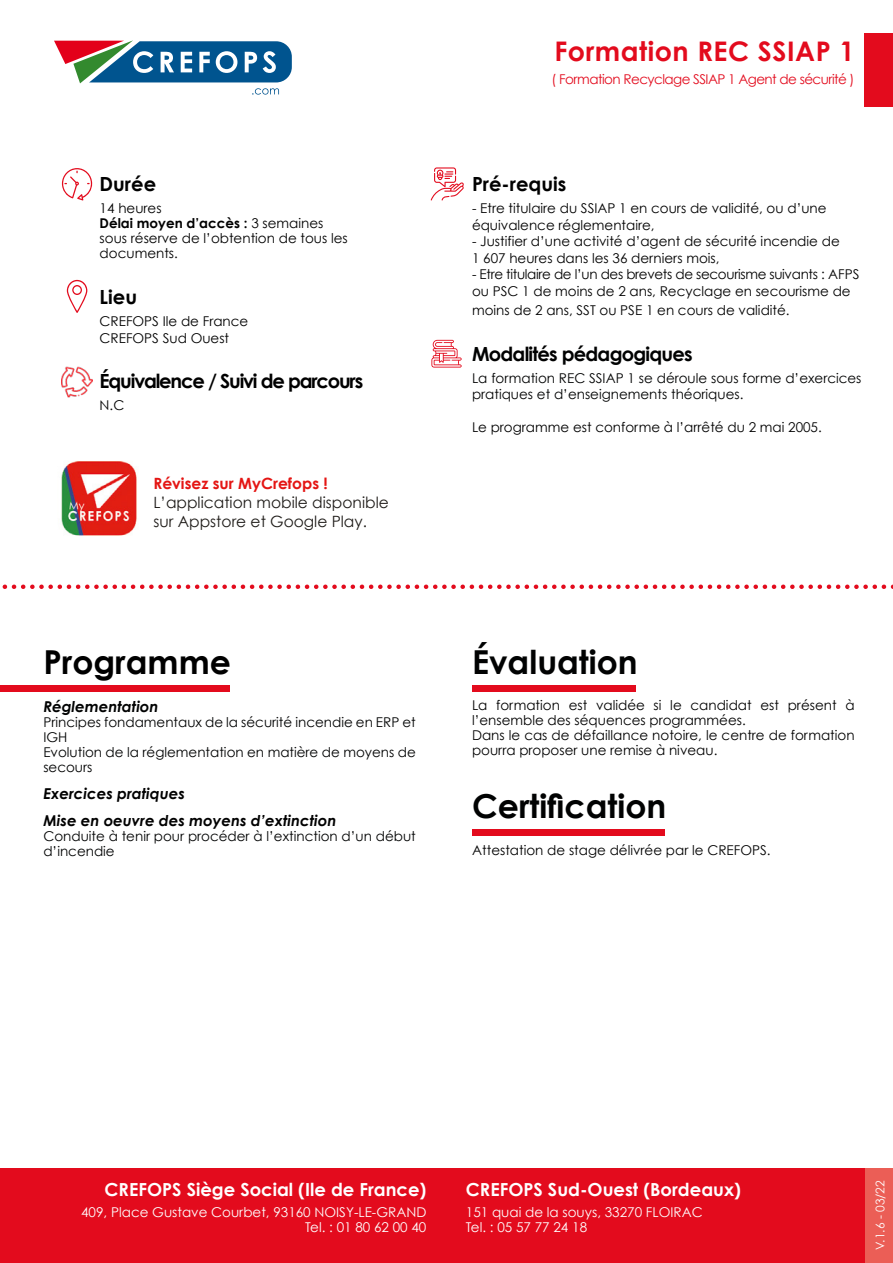
<style>
.page{position:relative;width:893px;height:1263px;background:#fff}
.page>*{position:absolute;margin:0;border:0;box-sizing:border-box;transform-origin:0 0}
.t1{font:700 33px "Century Gothic";color:#010202}
.t2{font:700 33px "Century Gothic";color:#000}
.t3{font:700 27px "Century Gothic";letter-spacing:.02em;color:#e30b1d}
.t4{font:700 19.5px "Century Gothic";letter-spacing:-.06em;color:#000}
.t5{font:700 19.5px "Century Gothic";letter-spacing:-.04em;color:#010202}
.t6{font:700 19.5px "Century Gothic";color:#000}
.t7{font:700 18px "Century Gothic";color:#fff}
.t8{font:15.6px/18.6px "Century Gothic";color:#1f1c19}
.t9{font:700 15.6px "Century Gothic";color:#e41513}
.t10{font:italic 700 15px "Century Gothic";color:#000}
.t11{font:italic 700 15px "Century Gothic";color:#010202}
.t12{font:13.5px/15px "Century Gothic";color:#000}
.t13{font:13.5px/15px "Century Gothic";color:#010202}
.t14{font:13.5px "Century Gothic";color:#fff}
.t15{font:13.5px/16.5px "Century Gothic";letter-spacing:-.025em;color:#000}
.t16{font:13.5px "Century Gothic";letter-spacing:-.04em;color:#e30b1d}
.t17{font:12px "Century Gothic";color:#fff}
.s1{font-weight:700}
.s2{color:#000}
</style>
<div class="page">
<div style="left:0;top:1168px;width:893px;height:95px;background:#e30b1d"></div>
<svg style="left:431px;top:340px;width:31px;height:28px"></svg>
<div style="left:0;top:685px;width:230px;height:6px;background:#e30b1d"></div>
<svg style="left:2px;top:584px;width:891px;height:5px"></svg>
<svg style="left:431px;top:167px;width:33px;height:34px"></svg>
<svg style="left:67px;top:280px;width:20px;height:33px"></svg>
<svg style="left:61px;top:168px;width:32px;height:33px"></svg>
<div style="left:865px;top:33px;width:28px;height:74px;background:#e30b1d"></div>
<div style="left:472px;top:685px;width:164px;height:6px;background:#e30b1d"></div>
<div style="left:472px;top:830px;width:192px;height:6px;background:#e30b1d"></div>
<svg style="left:54px;top:40px;width:238px;height:55px"></svg>
<div style="left:866px;top:1168px;width:27px;height:95px;background:#eb5e56"></div>
<img style="left:62px;top:367px;width:30px;height:30px">
<img style="left:61px;top:461px;width:76px;height:75px">
<p class="t4" style="left:100px;top:169px;width:58px">Durée</p>
<p class="t12" style="left:100px;top:201px;width:63px">14 heures</p>
<p class="t12" style="left:100px;top:216px;width:250px"><span class="s1">Délai moyen d’accès :</span> 3 semaines sous réserve de l’obtention de tous les documents.</p>
<p class="t4" style="left:100px;top:282px;width:39px">Lieu</p>
<p class="t12" style="left:100px;top:313px;width:150px">CREFOPS Ile de France</p>
<p class="t12" style="left:100px;top:330px;width:131px">CREFOPS Sud Ouest</p>
<p class="t4" style="left:100px;top:366px;width:265px">Équivalence / Suivi de parcours</p>
<p class="t12" style="left:100px;top:398px;width:26px">N.C</p>
<p class="t9" style="left:153px;top:472px;width:176px">Révisez sur MyCrefops !</p>
<p class="t8" style="left:153px;top:493px;width:237px">L’application mobile disponible sur Appstore et Google Play.</p>
<p class="t2" style="left:43px;top:637px;width:189px">Programme</p>
<p class="t11" style="left:43px;top:697px;width:117px">Réglementation</p>
<p class="t13" style="left:43px;top:714px;width:374px">Principes fondamentaux de la sécurité incendie en ERP et<br>IGH</p>
<p class="t13" style="left:43px;top:744px;width:374px">Evolution de la réglementation en matière de moyens de secours</p>
<p class="t10" style="left:43px;top:784px;width:143px">Exercices pratiques</p>
<p class="t10" style="left:43px;top:811px;width:295px">Mise en oeuvre des moyens d’extinction</p>
<p class="t13" style="left:43px;top:828px;width:374px">Conduite à tenir pour procéder à l’extinction d’un début d’incendie</p>
<p class="t3" style="left:554px;top:30px;width:302px">Formation REC SSIAP 1</p>
<p class="t16" style="left:551px;top:71px;width:305px">( Formation Recyclage SSIAP 1 Agent de sécurité )</p>
<p class="t6" style="left:472px;top:169px;width:96px">Pré-requis</p>
<p class="t12" style="left:472px;top:200px;width:356px;line-height:16.5px">- Etre titulaire du SSIAP 1 en cours de validité, ou d’une équivalence réglementaire,</p>
<p class="t12" style="left:472px;top:234px;width:369px">- Justifier d’une activité d’agent de sécurité incendie de</p>
<p class="t12" style="left:472px;top:250px;width:249px">1 607 heures dans les 36 derniers mois,</p>
<p class="t15" style="left:472px;top:266px;width:389px">- Etre titulaire de l’un des brevets de secourisme suivants : AFPS ou PSC 1 de moins de 2 ans, Recyclage en secourisme de</p>
<p class="t12" style="left:472px;top:303px;width:319px">moins de 2 ans, SST ou PSE 1 en cours de validité.</p>
<p class="t5" style="left:472px;top:339px;width:222px">M<span class="s2">odalités</span> pédagogiques</p>
<p class="t13" style="left:472px;top:370px;width:391px;line-height:16.5px">La formation REC SSIAP 1 se déroule sous forme d’exercices pratiques et d’enseignements théoriques.</p>
<p class="t12" style="left:472px;top:420px;width:351px">Le programme est conforme à l’arrêté du 2 mai 2005.</p>
<p class="t1" style="left:472px;top:637px;width:167px">Évaluation</p>
<p class="t12" style="left:472px;top:698px;width:384px">La formation est validée si le candidat est présent à l’ensemble des séquences programmées.</p>
<p class="t12" style="left:472px;top:728px;width:384px">Dans le cas de défaillance notoire, le centre de formation pourra proposer une remise à niveau.</p>
<p class="t1" style="left:472px;top:781px;width:196px">Certification</p>
<p class="t12" style="left:472px;top:842px;width:300px">Attestation de stage délivrée par le CREFOPS.</p>
<p class="t7" style="left:105px;top:1175px;width:323px">CREFOPS Siège Social (Ile de France)</p>
<p class="t14" style="left:81px;top:1204px;width:347px">409, Place Gustave Courbet, 93160 NOISY-LE-GRAND</p>
<p class="t14" style="left:305px;top:1219px;width:123px">Tel. : 01 80 62 00 40</p>
<p class="t7" style="left:466px;top:1175px;width:277px">CREFOPS Sud-Ouest (Bordeaux)</p>
<p class="t14" style="left:466px;top:1204px;width:238px">151 quai de la souys, 33270 FLOIRAC</p>
<p class="t14" style="left:466px;top:1219px;width:123px">Tel. : 05 57 77 24 18</p>
<p class="t17" style="left:873px;top:1250px;width:71px;rotate:-90deg">V.1.6 - 03/22</p>
</div>
